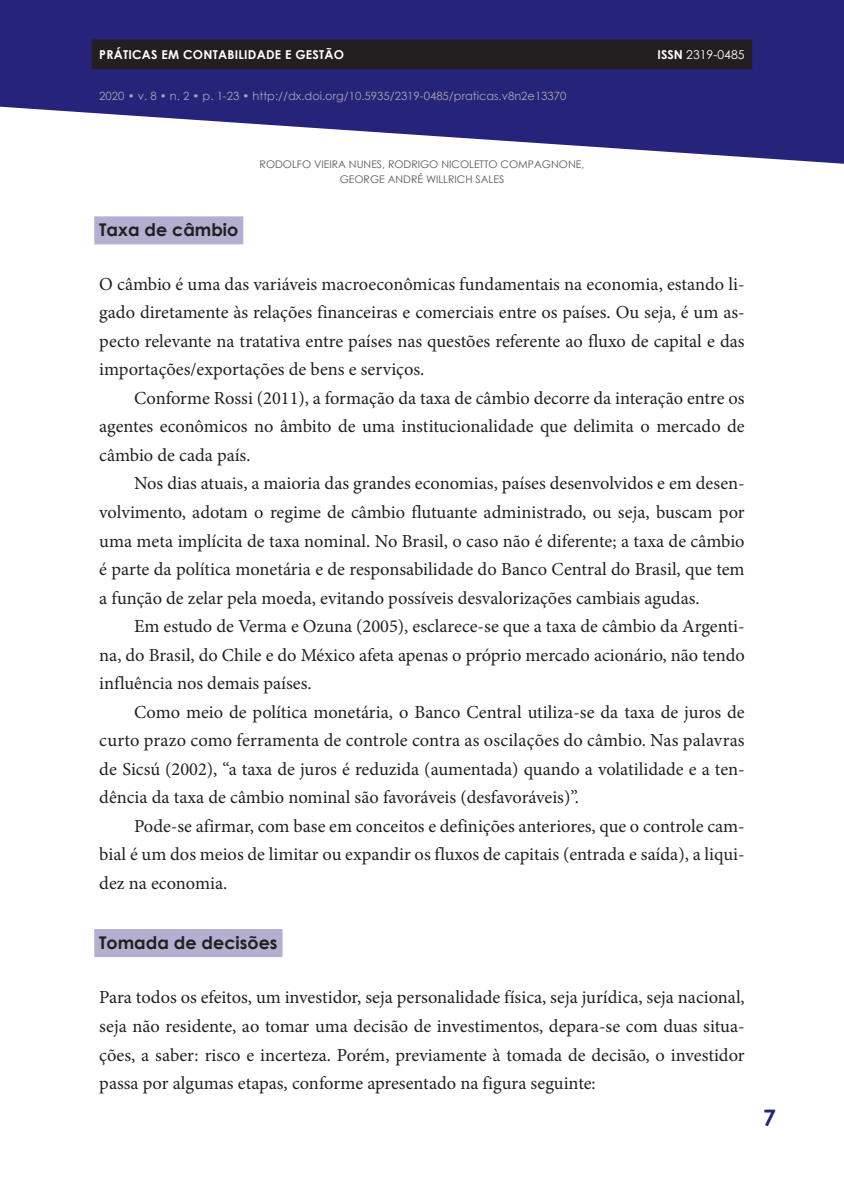
<style>
.page{position:relative;width:844px;height:1191px;background:#fff}
.page>*{position:absolute;margin:0;border:0;box-sizing:border-box;transform-origin:0 0}
.t1{font:700 22.75px "Century Gothic";color:#26237b}
.t2{font:18.38px/28.5px "Minion Pro";color:#231f20;text-align:justify}
.t3{font:700 17.5px "Century Gothic";color:#231f20}
.t4{font:700 12.25px "Century Gothic";letter-spacing:.02em;color:#fff}
.t5{font:12.25px "Century Gothic";color:#fff}
.t6{font:11.38px "Century Gothic";color:#a8a9ad}
.t7{font:10.5px/15.8px "Century Gothic";color:#57585a;text-align:center}
.s1{font-weight:700}
</style>
<div class="page">
<svg style="left:1px;top:0;width:842px;height:164px;fill:#26237b"></svg>
<svg style="left:0;top:0;width:1px;height:107px"></svg>
<div style="left:92px;top:39px;width:660px;height:30px;background:#231f20"></div>
<div style="left:94px;top:216px;width:149px;height:28px;background:#b2afd1"></div>
<div style="left:94px;top:929px;width:188px;height:28px;background:#b2afd1"></div>
<p class="t4" style="left:99px;top:45px;width:246px">PRÁTICAS EM CONTABILIDADE E GESTÃO</p>
<p class="t5" style="left:657px;top:46px;width:88px"><span class="s1">ISSN</span> 2319-0485</p>
<p class="t6" style="left:99px;top:88px;width:468px">2020 • v. 8 • n. 2 • p. 1-23 • http://dx.doi.org/10.5935/2319-0485/praticas.v8n2e13370</p>
<p class="t3" style="left:99px;top:217px;width:140px">Taxa de câmbio</p>
<p class="t7" style="left:259px;top:156px;width:326px">RODOLFO VIEIRA NUNES, RODRIGO NICOLETTO COMPAGNONE,<br>GEORGE ANDRÉ WILLRICH SALES</p>
<p class="t2" style="left:99px;top:270px;width:646px">O câmbio é uma das variáveis macroeconômicas fundamentais na economia, estando li&shy;gado diretamente às relações financeiras e comerciais entre os países. Ou seja, é um as&shy;pecto relevante na tratativa entre países nas questões referente ao fluxo de capital e das importações/exportações de bens e serviços.</p>
<p class="t2" style="left:99px;top:384px;width:646px;text-indent:35px">Conforme Rossi (2011), a formação da taxa de câmbio decorre da interação entre os agentes econômicos no âmbito de uma institucionalidade que delimita o mercado de câmbio de cada país.</p>
<p class="t2" style="left:99px;top:469px;width:646px;text-indent:35px">Nos dias atuais, a maioria das grandes economias, países desenvolvidos e em desen&shy;volvimento, adotam o regime de câmbio flutuante administrado, ou seja, buscam por uma meta implícita de taxa nominal. No Brasil, o caso não é diferente; a taxa de câmbio é parte da política monetária e de responsabilidade do Banco Central do Brasil, que tem a função de zelar pela moeda, evitando possíveis desvalorizações cambiais agudas.</p>
<p class="t2" style="left:99px;top:612px;width:646px;text-indent:35px">Em estudo de Verma e Ozuna (2005), esclarece-se que a taxa de câmbio da Argenti&shy;na, do Brasil, do Chile e do México afeta apenas o próprio mercado acionário, não tendo influência nos demais países.</p>
<p class="t2" style="left:99px;top:697px;width:646px;text-indent:35px">Como meio de política monetária, o Banco Central utiliza-se da taxa de juros de curto prazo como ferramenta de controle contra as oscilações do câmbio. Nas palavras de Sicsú (2002), “a taxa de juros é reduzida (aumentada) quando a volatilidade e a ten&shy;dência da taxa de câmbio nominal são favoráveis (desfavoráveis)”.</p>
<p class="t2" style="left:99px;top:811px;width:646px;text-indent:35px">Pode-se afirmar, com base em conceitos e definições anteriores, que o controle cam&shy;bial é um dos meios de limitar ou expandir os fluxos de capitais (entrada e saída), a liqui&shy;dez na economia.</p>
<p class="t3" style="left:99px;top:929px;width:180px">Tomada de decisões</p>
<p class="t2" style="left:99px;top:982px;width:646px">Para todos os efeitos, um investidor, seja personalidade física, seja jurídica, seja nacional, seja não residente, ao tomar uma decisão de investimentos, depara-se com duas situa&shy;ções, a saber: risco e incerteza. Porém, previamente à tomada de decisão, o investidor passa por algumas etapas, conforme apresentado na figura seguinte:</p>
<p class="t1" style="left:763px;top:1100px;width:14px">7</p>
</div>
